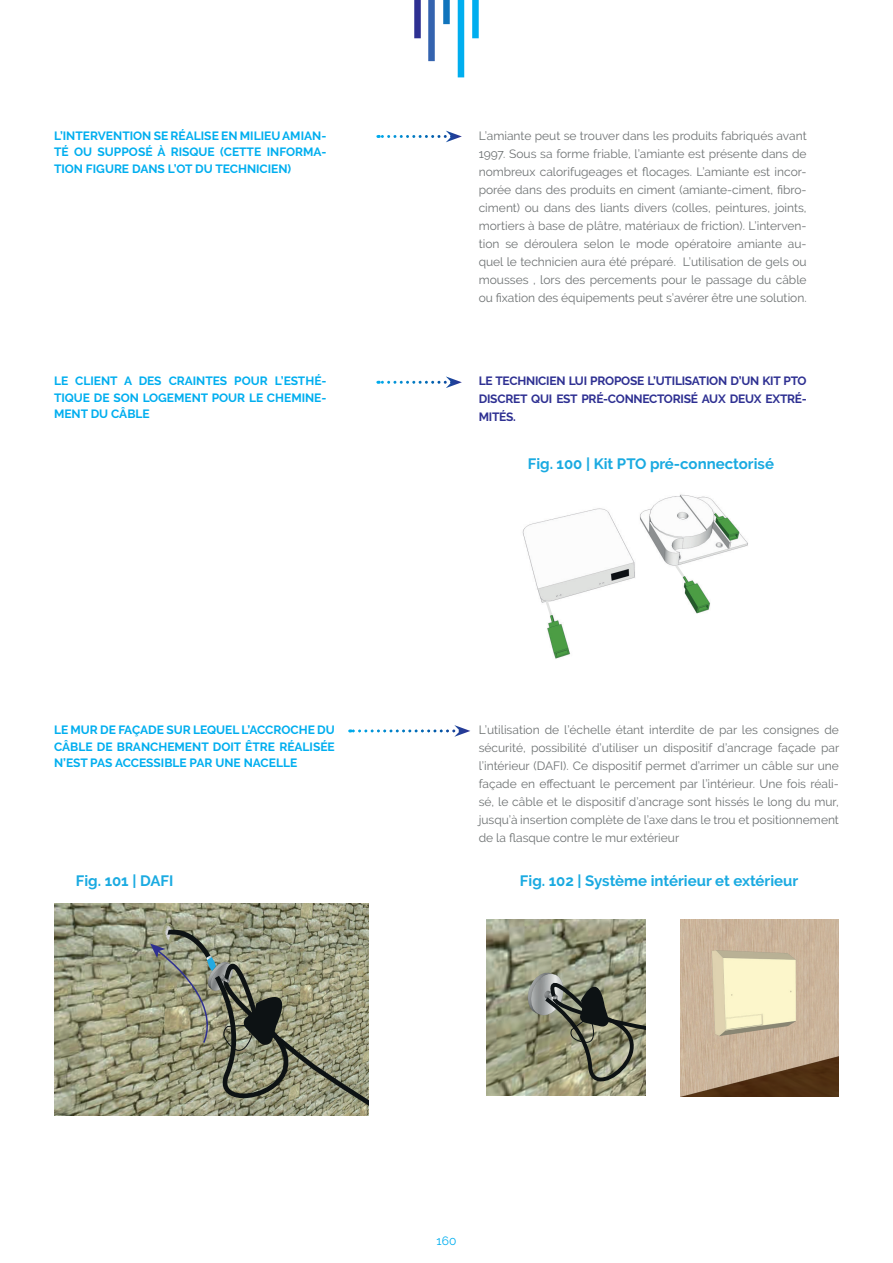
<style>
.page{position:relative;width:893px;height:1263px;background:#fff}
.page>*{position:absolute;margin:0;border:0;box-sizing:border-box;transform-origin:0 0}
.t1{font:700 15px "Raleway";color:#1aaae1}
.t2{font:12px/18px "Raleway";color:#6e7273;text-align:justify}
.t3{font:700 12px/16.5px "Raleway";color:#00aeef;text-align:justify}
.t4{font:700 12px/18px "Raleway";letter-spacing:-.02em;color:#2e3092;text-align:justify}
.t5{font:12px "Raleway";color:#00aeef}
</style>
<div class="page">
<div style="left:472px;top:0;width:7px;height:38px;background:#00aeef"></div>
<div style="left:458px;top:0;width:6px;height:77px;background:#00aeef"></div>
<div style="left:443px;top:0;width:7px;height:24px;background:#1074bc"></div>
<div style="left:414px;top:0;width:7px;height:38px;background:#2e3092"></div>
<div style="left:428px;top:0;width:7px;height:61px;background:#3463af"></div>
<svg style="left:378px;top:131px;width:84px;height:11px"></svg>
<svg style="left:378px;top:376px;width:84px;height:12px"></svg>
<img style="left:522px;top:494px;width:226px;height:165px">
<svg style="left:544px;top:598px;width:10px;height:20px"></svg>
<svg style="left:673px;top:562px;width:14px;height:18px"></svg>
<svg style="left:712px;top:510px;width:3px;height:4px"></svg>
<svg style="left:350px;top:725px;width:120px;height:12px"></svg>
<img style="left:54px;top:903px;width:314px;height:212px">
<img style="left:680px;top:919px;width:159px;height:177px">
<img style="left:487px;top:919px;width:158px;height:177px">
<svg style="left:542px;top:963px;width:103px;height:133px;background:#86876f"></svg>
<svg style="left:150px;top:922px;width:218px;height:193px;background:#8c8d75"></svg>
<p class="t3" style="left:54px;top:127px;width:274px">L’INTERVENTION SE RÉALISE EN MILIEU AMIAN-TÉ OU SUPPOSÉ À RISQUE (CETTE INFORMA-TION FIGURE DANS L’OT DU TECHNICIEN)</p>
<p class="t2" style="left:479px;top:126px;width:329px">L’amiante peut se trouver dans les produits fabriqués avant 1997. Sous sa forme friable, l’amiante est présente dans de nombreux calorifugeages et flocages. L’amiante est incor&shy;porée dans des produits en ciment (amiante-ciment, fibro&shy;ciment) ou dans des liants divers (colles, peintures, joints, mortiers à base de plâtre, matériaux de friction). L’interven&shy;tion se déroulera selon le mode opératoire amiante au&shy;quel le technicien aura été préparé. L’utilisation de gels ou mousses , lors des percements pour le passage du câble ou fixation des équipements peut s’avérer être une solution.</p>
<p class="t3" style="left:54px;top:373px;width:274px">LE CLIENT A DES CRAINTES POUR L’ESTHÉ-TIQUE DE SON LOGEMENT POUR LE CHEMINE-MENT DU CÂBLE</p>
<p class="t4" style="left:479px;top:372px;width:329px">LE TECHNICIEN LUI PROPOSE L’UTILISATION D’UN KIT PTO DISCRET QUI EST PRÉ-CONNECTORISÉ AUX DEUX EXTRÉ-MITÉS.</p>
<p class="t1" style="left:528px;top:455px;width:248px">Fig. 100 | Kit PTO pré-connectorisé</p>
<p class="t3" style="left:54px;top:722px;width:282px">LE MUR DE FAÇADE SUR LEQUEL L’ACCROCHE DU CÂBLE DE BRANCHEMENT DOIT ÊTRE RÉALISÉE N’EST PAS ACCESSIBLE PAR UNE NACELLE</p>
<p class="t2" style="left:479px;top:721px;width:362px">L’utilisation de l’échelle étant interdite de par les consignes de sécurité, possibilité d’utiliser un dispositif d’ancrage façade par l’intérieur (DAFI). Ce dispositif permet d’arrimer un câble sur une façade en effectuant le percement par l’intérieur. Une fois réali&shy;sé, le câble et le dispositif d’ancrage sont hissés le long du mur, jusqu’à insertion complète de l’axe dans le trou et positionnement de la flasque contre le mur extérieur</p>
<p class="t1" style="left:76px;top:872px;width:99px">Fig. 101 | DAFI</p>
<p class="t1" style="left:520px;top:872px;width:280px">Fig. 102 | Système intérieur et extérieur</p>
<p class="t5" style="left:436px;top:1234px;width:22px">160</p>
</div>
